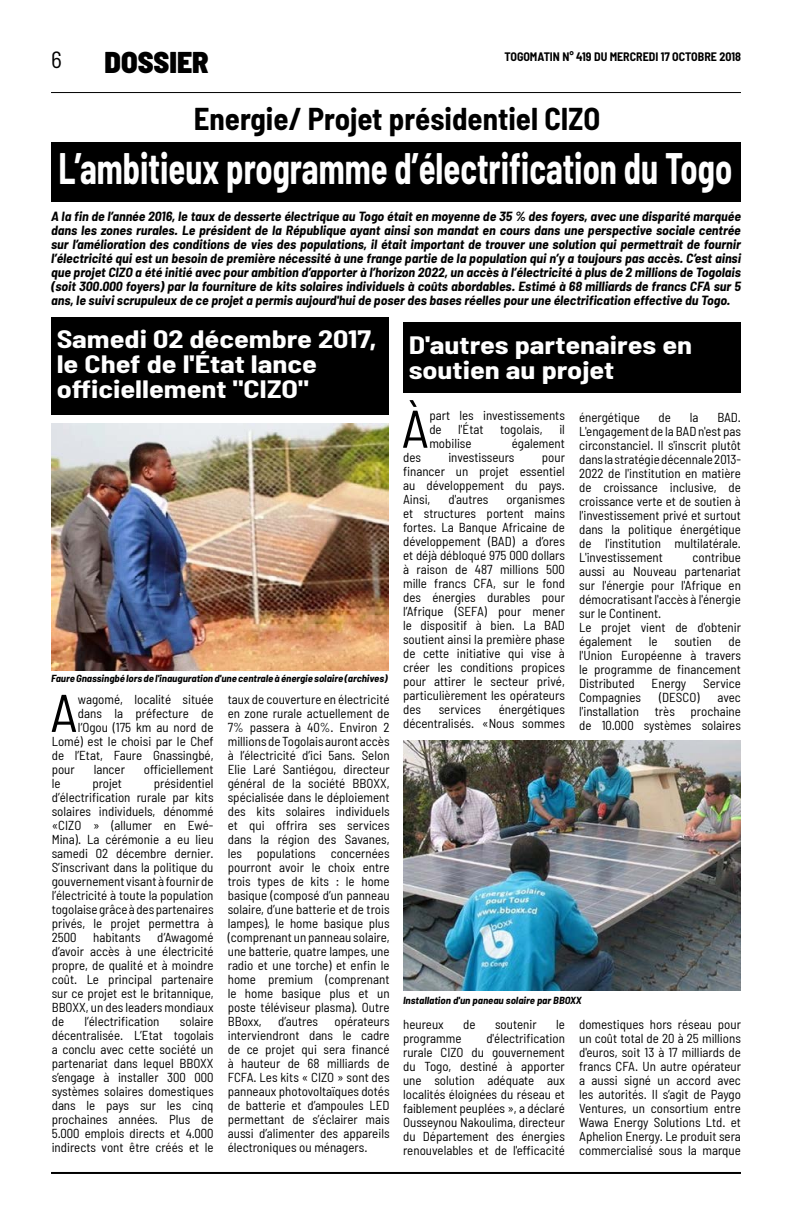
<style>
.page{position:relative;width:792px;height:1224px;background:#fff}
.page>*{position:absolute;margin:0;border:0;box-sizing:border-box;transform-origin:0 0}
.t1{font:semi-condensed 53px "Barlow";color:#000}
.t2{font:700 semi-condensed 43.1px "Barlow";color:#fff;scale:.8 1}
.t3{font:700 semi-condensed 30.9px "Barlow";color:#000}
.t4{font:900 semi-condensed 30px "Barlow";color:#000}
.t5{font:700 semi-condensed 24.5px/25px "Barlow";color:#fff;scale:1.23 1}
.t6{font:semi-condensed 23.3px "Barlow";color:#000}
.t7{font:semi-condensed 13px/14px "Barlow";color:#000;text-align:justify}
.t8{font:italic 700 semi-condensed 13px/14px "Barlow";color:#000;text-align:justify;scale:1.06 1}
.t9{font:700 semi-condensed 12px "Barlow";color:#000}
.t10{font:italic 700 semi-condensed 10px "Barlow";color:#000;scale:1.08 1}
</style>
<div class="page">
<hr style="left:51px;top:1172px;width:690px;height:2px;background:#000">
<hr style="left:51px;top:92px;width:690px;height:1px;background:#000">
<div style="left:51px;top:142px;width:690px;height:60px;background:#000"></div>
<div style="left:51px;top:317px;width:338px;height:97px;background:#000"></div>
<div style="left:403px;top:323px;width:338px;height:70px;background:#000"></div>
<img style="left:51px;top:423px;width:337px;height:247px">
<img style="left:403px;top:741px;width:338px;height:250px">
<h3 class="t6" style="left:51px;top:45px;width:12px">6</h3>
<p class="t9" style="left:504px;top:49px;width:238px">TOGOMATIN N° 419 DU MERCREDI 17 OCTOBRE 2018</p>
<h3 class="t4" style="left:105px;top:44px;width:106px">DOSSIER</h3>
<h3 class="t3" style="left:194px;top:100px;width:408px">Energie/ Projet présidentiel CIZO</h3>
<h2 class="t2" style="left:59px;top:142px;width:844px">L’ambitieux programme d’électrification du Togo</h2>
<p class="t8" style="left:51px;top:209px;width:652px">A la fin de l’année 2016, le taux de desserte électrique au Togo était en moyenne de 35 % des foyers, avec une disparité marquée dans les zones rurales. Le président de la République ayant ainsi son mandat en cours dans une perspective sociale centrée sur l’amélioration des conditions de vies des populations, il était important de trouver une solution qui permettrait de fournir l’électricité qui est un besoin de première nécessité à une frange partie de la population qui n’y a toujours pas accès. C’est ainsi que projet CIZO a été initié avec pour ambition d’apporter à l’horizon 2022, un accès à l’électricité à plus de 2 millions de Togolais (soit 300.000 foyers) par la fourniture de kits solaires individuels à coûts abordables. Estimé à 68 milliards de francs CFA sur 5 ans, le suivi scrupuleux de ce projet a permis aujourd'hui de poser des bases réelles pour une électrification effective du Togo.</p>
<h3 class="t5" style="left:57px;top:326px;width:262px">Samedi 02 décembre 2017, le Chef de l'État lance officiellement "CIZO"</h3>
<h3 class="t5" style="left:409px;top:332px;width:232px">D'autres partenaires en soutien au projet</h3>
<p class="t10" style="left:51px;top:672px;width:313px">Faure Gnassingbé lors de l'inauguration d'une centrale à énergie solaire (archives)</p>
<h1 class="t1" style="left:50px;top:680px;width:30px">A</h1>
<p class="t7" style="left:78px;top:692px;width:137px">wagomé, localité située</p>
<p class="t7" style="left:78px;top:706px;width:137px">dans la préfecture de</p>
<p class="t7" style="left:78px;top:720px;width:137px">l’Ogou (175 km au nord de</p>
<p class="t7" style="left:52px;top:734px;width:163px">Lomé) est le choisi par le Chef</p>
<p class="t7" style="left:52px;top:748px;width:163px">de l’Etat, Faure Gnassingbé,</p>
<p class="t7" style="left:52px;top:762px;width:25px">pour</p>
<p class="t7" style="left:94px;top:762px;width:33px">lancer</p>
<p class="t7" style="left:144px;top:762px;width:71px">officiellement</p>
<p class="t7" style="left:52px;top:776px;width:10px">le</p>
<p class="t7" style="left:92px;top:776px;width:31px">projet</p>
<p class="t7" style="left:52px;top:776px;width:163px;text-indent:102px">présidentiel d’électrification rurale par kits solaires individuels, dénommé «CIZO » (allumer en Ewé-Mina). La cérémonie a eu lieu samedi 02 décembre dernier.<br>S’inscrivant dans la politique du gouvernement visant à fournir de l’électricité à toute la population togolaise grâce à des partenaires privés, le projet permettra à 2500</p>
<p class="t7" style="left:52px;top:930px;width:163px;text-indent:106px">d’Awagomé d’avoir accès à une électricité propre, de qualité et à moindre coût. Le principal partenaire sur ce projet est le britannique, BBOXX, un des leaders mondiaux de</p>
<p class="t7" style="left:93px;top:930px;width:49px">habitants</p>
<p class="t7" style="left:84px;top:1014px;width:77px">l’électrification</p>
<p class="t7" style="left:52px;top:1014px;width:163px;text-indent:128px">solaire décentralisée. L’Etat togolais a conclu avec cette société un partenariat dans lequel BBOXX s’engage à installer 300 000 systèmes solaires domestiques dans le pays sur les cinq prochaines années. Plus de 5.000 emplois directs et 4.000 indirects vont être créés et le</p>
<p class="t7" style="left:228px;top:692px;width:163px">taux de couverture en électricité en zone rurale actuellement de 7% passera à 40%. Environ 2 millions de Togolais auront accès à l’électricité d’ici 5ans. Selon Elie Laré Santiégou, directeur général de la société BBOXX, spécialisée dans le déploiement des kits solaires individuels et qui offrira ses services dans la région des Savanes, les populations concernées pourront avoir le choix entre trois types de kits : le home basique (composé d’un panneau solaire, d’une batterie et de trois lampes), le home basique plus (comprenant un panneau solaire, une batterie, quatre lampes, une radio et une torche) et enfin le home premium (comprenant le home basique plus et un poste téléviseur plasma). Outre BBoxx,</p>
<p class="t7" style="left:228px;top:1014px;width:163px;text-indent:107px">opérateurs interviendront dans le cadre de ce projet qui sera financé à hauteur de 68 milliards de FCFA. Les kits « CIZO » sont des panneaux photovoltaïques dotés de batterie et d’ampoules LED permettant de s’éclairer mais aussi d’alimenter des appareils électroniques ou ménagers.</p>
<p class="t7" style="left:278px;top:1014px;width:41px">d’autres</p>
<h1 class="t1" style="left:401px;top:396px;width:30px">À</h1>
<p class="t7" style="left:429px;top:408px;width:137px">part les investissements de</p>
<p class="t7" style="left:458px;top:422px;width:27px">l'État</p>
<p class="t7" style="left:500px;top:422px;width:44px">togolais,</p>
<p class="t7" style="left:559px;top:422px;width:7px">il</p>
<p class="t7" style="left:429px;top:436px;width:44px">mobilise</p>
<p class="t7" style="left:512px;top:436px;width:55px">également</p>
<p class="t7" style="left:403px;top:450px;width:19px">des</p>
<p class="t7" style="left:448px;top:450px;width:68px">investisseurs</p>
<p class="t7" style="left:403px;top:450px;width:163px;text-indent:139px">pour financer un projet essentiel au développement du pays.<br>Ainsi,</p>
<p class="t7" style="left:403px;top:492px;width:163px;text-indent:103px">organismes et structures portent mains fortes. La Banque Africaine de développement (BAD) a d’ores et déjà débloqué 975 000 dollars à raison de 487 millions 500 mille francs CFA, sur le fond des énergies durables pour l’Afrique (SEFA) pour mener le dispositif à bien. La BAD soutient ainsi la première phase de cette initiative qui vise à créer les conditions propices pour attirer le secteur privé, particulièrement les opérateurs des</p>
<p class="t7" style="left:448px;top:492px;width:41px">d'autres</p>
<p class="t7" style="left:403px;top:702px;width:163px;text-align:right">énergétiques<br>décentralisés. «Nous sommes</p>
<p class="t7" style="left:439px;top:702px;width:44px">services</p>
<p class="t7" style="left:579px;top:410px;width:62px">énergétique</p>
<p class="t7" style="left:659px;top:410px;width:14px">de</p>
<p class="t7" style="left:690px;top:410px;width:10px">la</p>
<p class="t7" style="left:579px;top:410px;width:163px;text-indent:138px">BAD.<br>L'engagement de la BAD n'est pas circonstanciel. Il s'inscrit plutôt dans la stratégie décennale 2013- 2022 de l'institution en matière de croissance inclusive, de croissance verte et de soutien à l'investissement privé et surtout dans la politique énergétique de l'institution multilatérale.<br>L'investissement</p>
<p class="t7" style="left:579px;top:550px;width:163px;text-align:left;text-indent:113px">contribue aussi au Nouveau partenariat sur l'énergie pour l'Afrique en démocratisant l'accès à l'énergie sur le Continent.<br>Le projet vient de d'obtenir également</p>
<p class="t7" style="left:579px;top:634px;width:163px;text-indent:149px">de l'Union Européenne à travers le programme de financement Distributed</p>
<p class="t7" style="left:649px;top:634px;width:10px">le</p>
<p class="t7" style="left:674px;top:634px;width:39px">soutien</p>
<p class="t7" style="left:652px;top:676px;width:36px">Energy</p>
<p class="t7" style="left:703px;top:676px;width:39px">Service</p>
<p class="t7" style="left:579px;top:690px;width:63px">Compagnies</p>
<p class="t7" style="left:659px;top:690px;width:42px">(DESCO)</p>
<p class="t7" style="left:579px;top:690px;width:163px;text-indent:138px">avec l'installation très prochaine de 10.000 systèmes solaires</p>
<p class="t10" style="left:403px;top:994px;width:167px">Installation d'un paneau solaire par BBOXX</p>
<p class="t7" style="left:403px;top:1017px;width:42px">heureux</p>
<p class="t7" style="left:463px;top:1017px;width:14px">de</p>
<p class="t7" style="left:495px;top:1017px;width:43px">soutenir</p>
<p class="t7" style="left:556px;top:1017px;width:10px">le</p>
<p class="t7" style="left:403px;top:1031px;width:60px">programme</p>
<p class="t7" style="left:403px;top:1031px;width:163px;text-indent:83px">d'électrification rurale CIZO du gouvernement du Togo, destiné à apporter une solution adéquate aux localités éloignées du réseau et faiblement peuplées », a déclaré Ousseynou Nakoulima, directeur du Département des énergies renouvelables et de l'efficacité</p>
<p class="t7" style="left:579px;top:1017px;width:163px">domestiques hors réseau pour un coût total de 20 à 25 millions d'euros, soit 13 à 17 milliards de francs CFA. Un autre opérateur a aussi signé un accord avec les autorités. Il s’agit de Paygo Ventures, un consortium entre Wawa Energy Solutions Ltd. et Aphelion Energy. Le produit sera commercialisé sous la marque</p>
</div>
